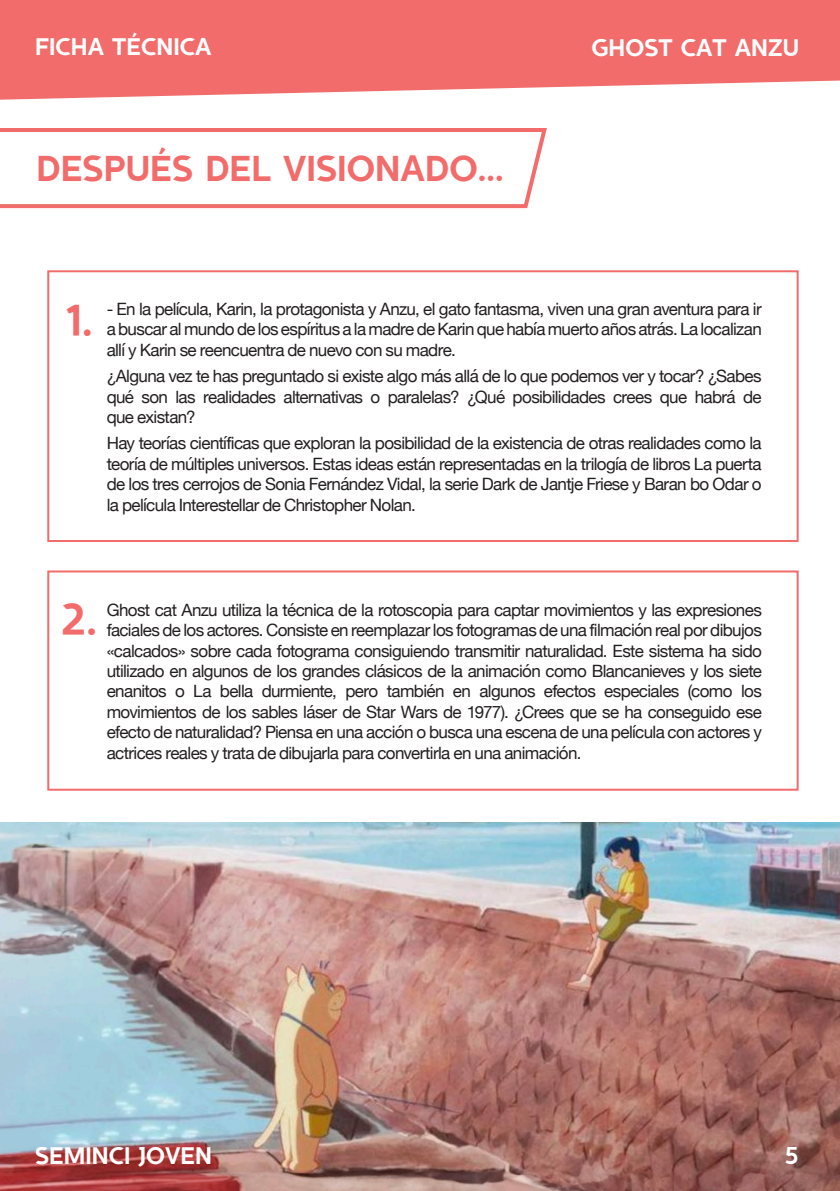
<style>
.page{position:relative;width:840px;height:1191px;background:#fff}
.page>*{position:absolute;margin:0;border:0;box-sizing:border-box;transform-origin:0 0}
.t1{font:44.2px "SEMINCISANS Regular";color:#f16c6b}
.t2{font:36px "SEMINCISANS Regular";color:#f16c6b}
.t3{font:24px "SEMINCISANS Regular";color:#fff}
.t4{font:17px/20.4px "Helvetica Neue";letter-spacing:-.035em;color:#231f20;text-align:justify}
</style>
<div class="page">
<img style="left:0;top:822px;width:839px;height:369px">
<svg style="left:0;top:0;width:839px;height:100px;background:#f27a79"></svg>
<svg style="left:0;top:128px;width:547px;height:81px"></svg>
<div style="left:47px;top:270px;width:751px;height:272px;border:2px solid #f16c6b"></div>
<div style="left:47px;top:570px;width:751px;height:220px;border:2px solid #f16c6b"></div>
<h3 class="t3" style="left:35px;top:32px;width:178px">FICHA TÉCNICA</h3>
<h3 class="t3" style="left:591px;top:33px;width:209px">GHOST CAT ANZU</h3>
<h2 class="t2" style="left:37px;top:147px;width:468px">DESPUÉS DEL VISIONADO...</h2>
<h1 class="t1" style="left:65px;top:295px;width:29px">1.</h1>
<p class="t4" style="left:107px;top:300px;width:656px">- En la película, Karin, la protagonista y Anzu, el gato fantasma, viven una gran aventura para ir a buscar al mundo de los espíritus a la madre de Karin que había muerto años atrás. La localizan allí y Karin se reencuentra de nuevo con su madre.</p>
<p class="t4" style="left:107px;top:367px;width:656px">¿Alguna vez te has preguntado si existe algo más allá de lo que podemos ver y tocar? ¿Sabes qué son las realidades alternativas o paralelas? ¿Qué posibilidades crees que habrá de que existan?</p>
<p class="t4" style="left:107px;top:434px;width:656px">Hay teorías científicas que exploran la posibilidad de la existencia de otras realidades como la teoría de múltiples universos. Estas ideas están representadas en la trilogía de libros La puerta de los tres cerrojos de Sonia Fernández Vidal, la serie Dark de Jantje Friese y Baran bo Odar o la película Interestellar de Christopher Nolan.</p>
<h1 class="t1" style="left:61px;top:593px;width:38px">2.</h1>
<p class="t4" style="left:107px;top:600px;width:656px">Ghost cat Anzu utiliza la técnica de la rotoscopia para captar movimientos y las expresiones faciales de los actores. Consiste en reemplazar los fotogramas de una filmación real por dibujos «calcados» sobre cada fotograma consiguiendo transmitir naturalidad. Este sistema ha sido utilizado en algunos de los grandes clásicos de la animación como Blancanieves y los siete enanitos o La bella durmiente, pero también en algunos efectos especiales (como los movimientos de los sables láser de Star Wars de 1977). ¿Crees que se ha conseguido ese efecto de naturalidad? Piensa en una acción o busca una escena de una película con actores y actrices reales y trata de dibujarla para convertirla en una animación.</p>
<h3 class="t3" style="left:35px;top:1141px;width:178px">SEMINCI JOVEN</h3>
<h3 class="t3" style="left:784px;top:1141px;width:16px">5</h3>
</div>
